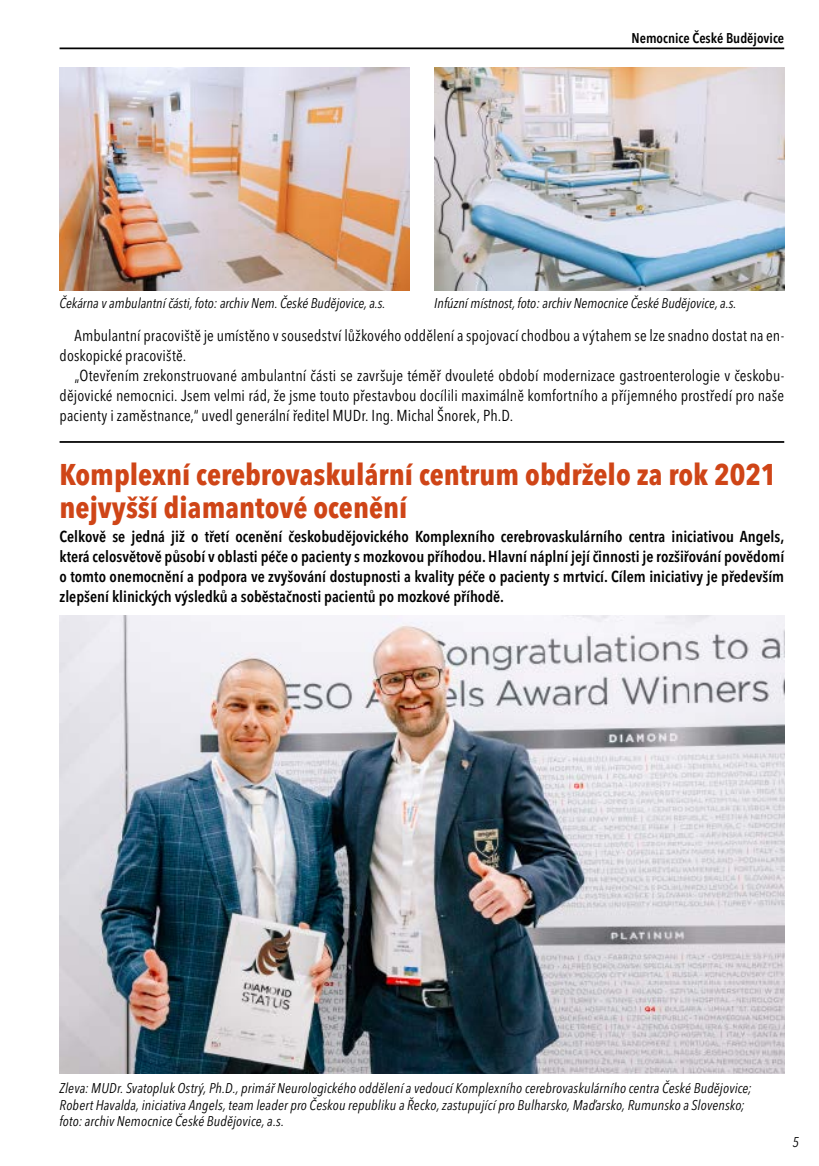
<style>
.page{position:relative;width:819px;height:1166px;background:#fff}
.page>*{position:absolute;margin:0;border:0;box-sizing:border-box;transform-origin:0 0}
.t1{font:700 condensed 29.75px/33.2px "Avenir Next LT Pro";color:#cf4517}
.t2{font:condensed 15.75px/20.1px "Avenir Next LT Pro";letter-spacing:.01em;color:#000}
.t3{font:600 condensed 15.75px/20.1px "Avenir Next LT Pro";color:#000;text-align:justify}
.t4{font:italic condensed 14px/16.8px "Avenir Next LT Pro";letter-spacing:.01em;color:#000}
.t5{font:600 condensed 14px "Avenir Next LT Pro";color:#000}
</style>
<div class="page">
<hr style="left:60px;top:47px;width:724px;height:2px;background:#000">
<hr style="left:60px;top:441px;width:724px;height:2px;background:#000">
<img style="left:434px;top:67px;width:350px;height:223px">
<img style="left:60px;top:67px;width:349px;height:223px">
<img style="left:60px;top:615px;width:724px;height:459px">
<p class="t5" style="left:631px;top:29px;width:154px">Nemocnice České Budějovice</p>
<p class="t4" style="left:60px;top:295px;width:327px">Čekárna v ambulantní části, foto: archiv Nem. České Budějovice, a.s.</p>
<p class="t4" style="left:434px;top:295px;width:303px">Infúzní místnost, foto: archiv Nemocnice České Budějovice, a.s.</p>
<p class="t2" style="left:60px;top:325px;width:726px;text-indent:15px">Ambulantní pracoviště je umístěno v sousedství lůžkového oddělení a spojovací chodbou a výtahem se lze snadno dostat na en&shy;doskopické pracoviště.</p>
<p class="t2" style="left:60px;top:365px;width:726px;text-align:justify;text-indent:15px">„Otevřením zrekonstruované ambulantní části se završuje téměř dvouleté období modernizace gastroenterologie v českobu&shy;dějovické nemocnici. Jsem velmi rád, že jsme touto přestavbou docílili maximálně komfortního a příjemného prostředí pro naše pacienty i zaměstnance,“ uvedl generální ředitel MUDr. Ing. Michal Šnorek, Ph.D.</p>
<h1 class="t1" style="left:60px;top:458px;width:718px">Komplexní cerebrovaskulární centrum obdrželo za rok 2021 nejvyšší diamantové ocenění</h1>
<p class="t3" style="left:60px;top:526px;width:726px">Celkově se jedná již o třetí ocenění českobudějovického Komplexního cerebrovaskulárního centra iniciativou Angels, která celosvětově působí v oblasti péče o pacienty s mozkovou příhodou. Hlavní náplní její činnosti je rozšiřování povědomí o tomto onemocnění a podpora ve zvyšování dostupnosti a kvality péče o pacienty s mrtvicí. Cílem iniciativy je především zlepšení klinických výsledků a soběstačnosti pacientů po mozkové příhodě.</p>
<p class="t4" style="left:60px;top:1079px;width:693px">Zleva: MUDr. Svatopluk Ostrý, Ph.D., primář Neurologického oddělení a vedoucí Komplexního cerebrovaskulárního centra České Budějovice;<br>Robert Havalda, iniciativa Angels, team leader pro Českou republiku a Řecko, zastupující pro Bulharsko, Maďarsko, Rumunsko a Slovensko; foto: archiv Nemocnice České Budějovice, a.s.</p>
<p class="t4" style="left:792px;top:1133px;width:8px">5</p>
</div>
